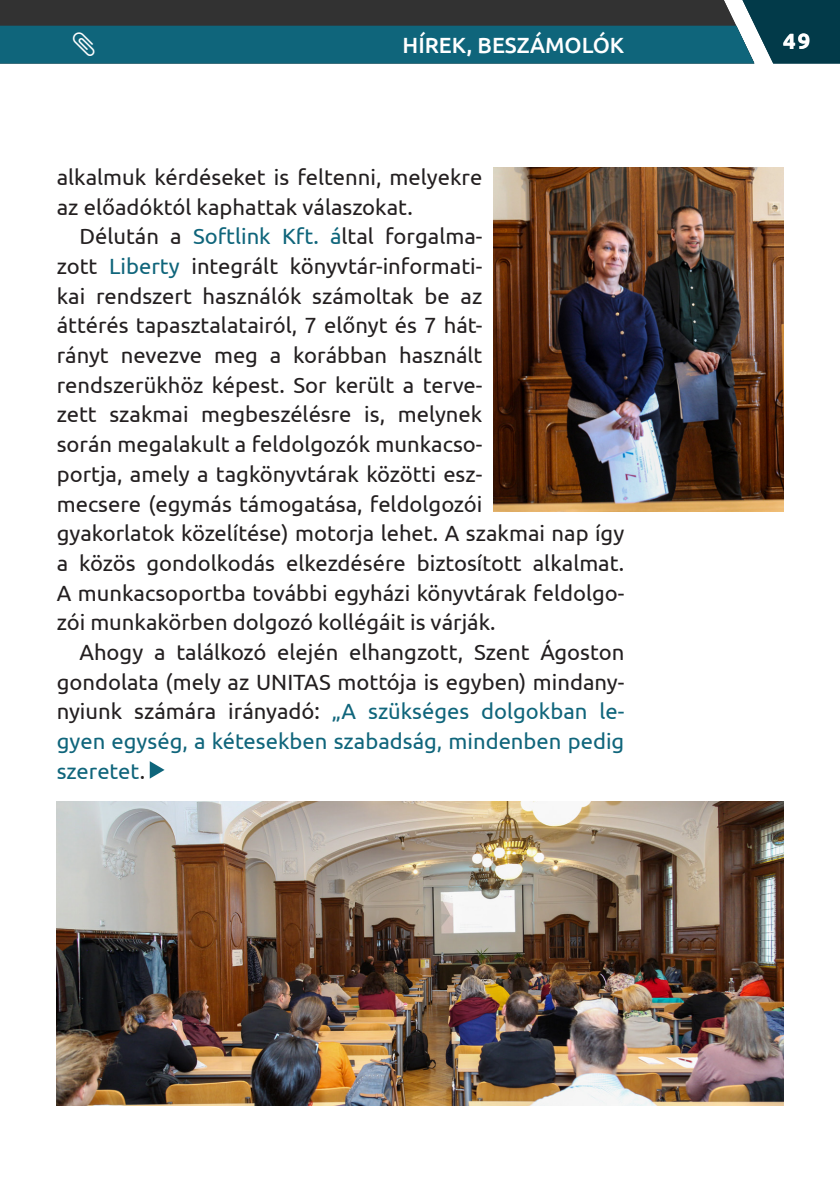
<style>
.page{position:relative;width:840px;height:1191px;background:#fff}
.page>*{position:absolute;margin:0;border:0;box-sizing:border-box;transform-origin:0 0}
.EKE_alap{font:22px/29.6px "Ubuntu";color:#231f20}
.t1{font:500 22px "Ubuntu";color:#fff}
.t2{font:700 22px "Ubuntu";color:#fff}
.s1{color:#0f657b}
</style>
<div class="page">
<svg style="left:150px;top:761px;width:14px;height:17px"></svg>
<img style="left:57px;top:801px;width:725px;height:304px">
<img style="left:493px;top:168px;width:289px;height:343px">
<svg style="left:0;top:0;width:839px;height:63px;background:#1f525f"></svg>
<p class="t1" style="left:402px;top:31px;width:223px">HÍREK, BESZÁMOLÓK</p>
<p class="EKE_alap" style="left:57px;top:162px;width:427px">alkalmuk kérdéseket is feltenni, melyekre az előadóktól kaphattak válaszokat.</p>
<p class="EKE_alap" style="left:57px;top:221px;width:568px;text-indent:23px">Délután a <span class="s1">Softlink Kft. á</span>ltal forgalma-<br>zott <span class="s1">Liberty</span> integrált könyvtár-informati-<br>kai rendszert használók számoltak be az<br>áttérés tapasztalatairól, 7 előnyt és 7 hát-<br>rányt nevezve meg a korábban használt rendszerükhöz képest. Sor került a terve-<br>zett szakmai megbeszélésre is, melynek<br>során megalakult a feldolgozók munkacso-<br>portja, amely a tagkönyvtárak közötti esz-<br>mecsere (egymás támogatása, feldolgozói<br>gyakorlatok közelítése) motorja lehet. A szakmai nap így a közös gondolkodás elkezdésére biztosított alkalmat.<br>A munkacsoportba további egyházi könyvtárak feldolgo&shy;zói munkakörben dolgozó kollégáit is várják.</p>
<p class="EKE_alap" style="left:57px;top:636px;width:568px;text-align:justify;text-indent:23px">Ahogy a találkozó elején elhangzott, Szent Ágoston gondolata (mely az UNITAS mottója is egyben) mindan - nyiunk számára irányadó: <span class="s1">„A szükséges dolgokban le&shy;gyen egység, a kétesekben szabadság, mindenben pedig szeretet</span>.</p>
<p class="t2" style="left:782px;top:28px;width:28px">49</p>
</div>
